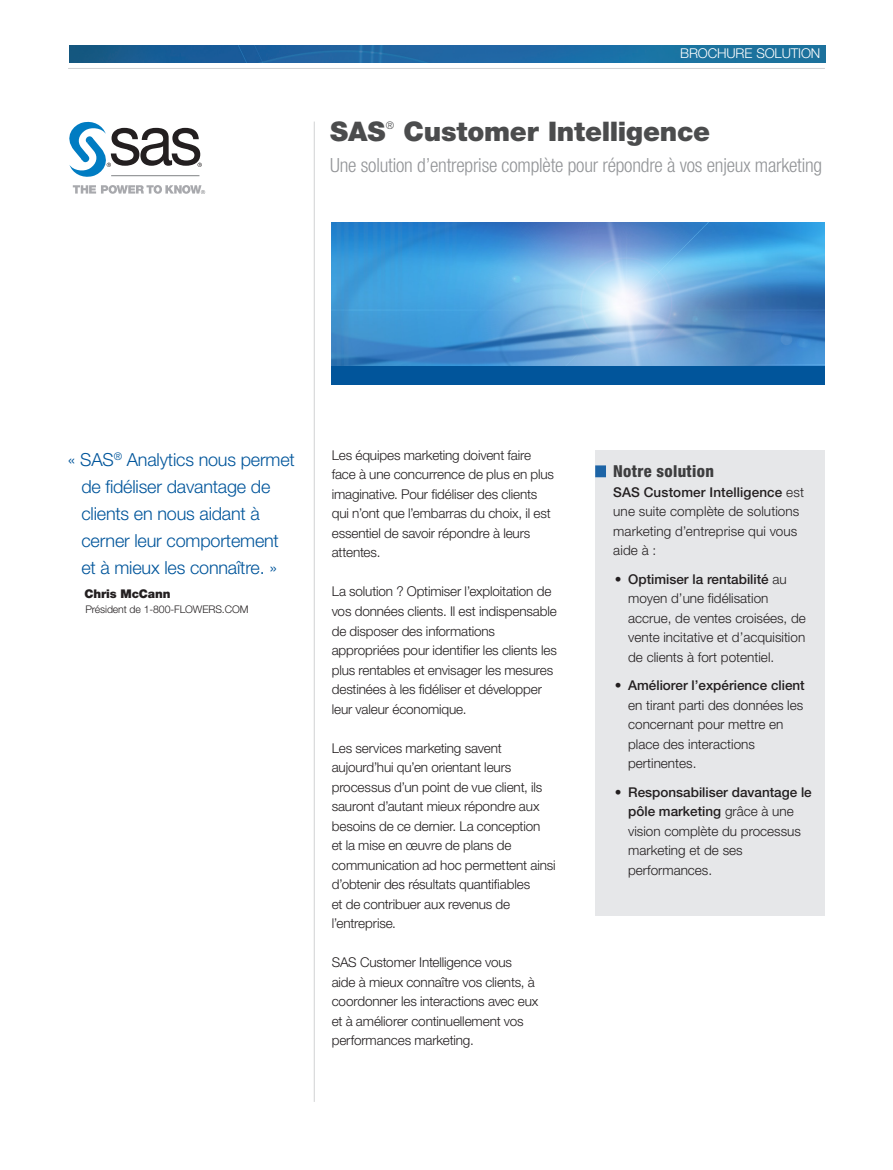
<style>
.page{position:relative;width:893px;height:1170px;background:#fff}
.page>*{position:absolute;margin:0;border:0;box-sizing:border-box;transform-origin:0 0}
.Headline{font:900 27px "Helvetica Neue LT Std";letter-spacing:-.01em;color:#4b4c4d}
.kicker_after_Headl{font:300 condensed 19.5px "Helvetica Neue LT Std";letter-spacing:-.01em;color:#939598}
.quote2{font:300 18px/27px "Helvetica Neue LT Std";letter-spacing:-.01em;color:#01559b}
.Sidebar_Subhd_1__Blu{font:800 condensed 16.5px "Helvetica Neue LT Std";letter-spacing:.02em;color:#3e3e3f}
.Body{font:300 13.5px/19.5px "Helvetica Neue LT Std";letter-spacing:-.01em;color:#231f20}
.Sidebar_Bullet_list{font:300 13.5px/19.5px "Helvetica Neue LT Std";color:#231f20}
.Sidebar_body_text{font:300 13.5px/19.5px "Helvetica Neue LT Std";letter-spacing:.01em;color:#231f20}
.t1{font:300 13.5px "Helvetica Neue LT Std";letter-spacing:-.01em;color:#fff}
.quote_title{font:900 12px "Helvetica Neue LT Std";letter-spacing:-.01em;color:#231f20}
.quote_title-2{font:300 10.5px "Helvetica Neue LT Std";letter-spacing:-.01em;color:#231f20}
.Headline-2{font:300 condensed 10.5px "Helvetica Neue LT Std";color:#4b4c4d}
.s1{font-weight:500}
</style>
<div class="page">
<img style="left:69px;top:45px;width:756px;height:18px">
<img style="left:332px;top:223px;width:493px;height:143px">
<div style="left:332px;top:366px;width:493px;height:18px;background:#01559b"></div>
<hr style="left:68px;top:68px;width:757px;height:1px;background:#d1d2d4">
<hr style="left:314px;top:122px;width:1px;height:979px;background:#d1d2d4">
<div style="left:595px;top:450px;width:230px;height:465px;background:#e6e7e9"></div>
<div style="left:595px;top:465px;width:11px;height:12px;background:#1d64a6"></div>
<svg style="left:73px;top:185px;width:132px;height:9px"></svg>
<svg style="left:69px;top:121px;width:133px;height:56px"></svg>
<hr style="left:111px;top:175px;width:88px;height:1px;background:#808285">
<p class="t1" style="left:680px;top:45px;width:142px">BROCHURE SOLUTION</p>
<p class="Headline" style="left:330px;top:115px;width:57px">SAS</p>
<p class="Headline-2" style="left:386px;top:119px;width:10px">®</p>
<p class="Headline" style="left:404px;top:115px;width:308px">Customer Intelligence</p>
<p class="kicker_after_Headl" style="left:330px;top:154px;width:493px">Une solution d’entreprise complète pour répondre à vos enjeux marketing</p>
<p class="quote2" style="left:81px;top:446px;width:215px;text-indent:-14px">« SAS<sup>®</sup> Analytics nous permet de fidéliser davantage de clients en nous aidant à cerner leur comportement et à mieux les connaître. »</p>
<p class="quote_title" style="left:84px;top:586px;width:88px">Chris McCann</p>
<p class="quote_title-2" style="left:85px;top:603px;width:165px">Président de 1-800-FLOWERS.COM</p>
<p class="Body" style="left:332px;top:445px;width:224px">Les équipes marketing doivent faire face à une concurrence de plus en plus imaginative. Pour fidéliser des clients qui n’ont que l’embarras du choix, il est essentiel de savoir répondre à leurs attentes.</p>
<p class="Body" style="left:332px;top:581px;width:227px">La solution ? Optimiser l’exploitation de vos données clients. Il est indispensable de disposer des informations appropriées pour identifier les clients les plus rentables et envisager les mesures destinées à les fidéliser et développer leur valeur économique.</p>
<p class="Body" style="left:332px;top:737px;width:225px">Les services marketing savent aujourd’hui qu’en orientant leurs processus d’un point de vue client, ils sauront d’autant mieux répondre aux besoins de ce dernier. La conception<br>et la mise en œuvre de plans de communication ad hoc permettent ainsi d’obtenir des résultats quantifiables<br>et de contribuer aux revenus de l’entreprise.</p>
<p class="Body" style="left:332px;top:952px;width:208px">SAS Customer Intelligence vous aide à mieux connaître vos clients, à coordonner les interactions avec eux et à améliorer continuellement vos performances marketing.</p>
<p class="Sidebar_Subhd_1__Blu" style="left:613px;top:461px;width:102px">Notre solution</p>
<p class="Sidebar_body_text" style="left:613px;top:481px;width:192px"><span class="s1">SAS Customer Intelligence</span> est une suite complète de solutions marketing d’entreprise qui vous aide à :</p>
<p class="Sidebar_Bullet_list" style="left:628px;top:568px;width:179px;text-indent:-14px">• <span class="s1">Optimiser la rentabilité</span> au moyen d’une fidélisation accrue, de ventes croisées, de vente incitative et d’acquisition de clients à fort potentiel.</p>
<p class="Sidebar_Bullet_list" style="left:628px;top:675px;width:178px;text-indent:-14px">• <span class="s1">Améliorer l’expérience client </span>en tirant parti des données les concernant pour mettre en place des interactions pertinentes.</p>
<p class="Sidebar_Bullet_list" style="left:628px;top:781px;width:185px;text-indent:-14px">• <span class="s1">Responsabiliser davantage le pôle marketing</span> grâce à une vision complète du processus marketing et de ses performances.</p>
</div>
